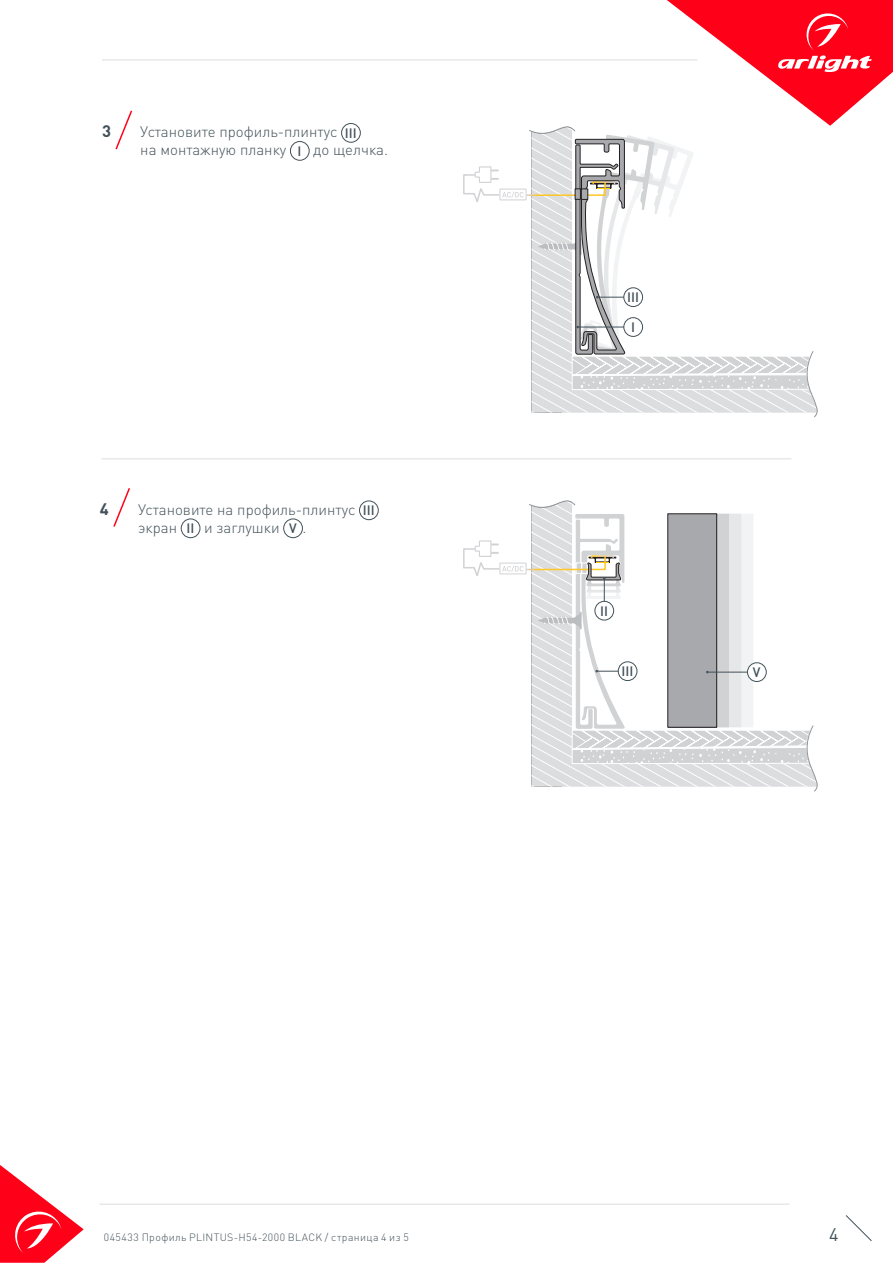
<style>
.page{position:relative;width:893px;height:1263px;background:#fff}
.page>*{position:absolute;margin:0;border:0;box-sizing:border-box;transform-origin:0 0}
.t1{font:18px "DIN Pro";color:#425159}
.t2{font:700 16.5px "DIN Pro";color:#425159}
.t3{font:300 15px "DIN Pro";color:#425159}
.t4{font:500 13.5px "DIN Pro";color:#425159}
.t5{font:300 10.5px "DIN Pro";letter-spacing:.04em;color:#425159}
</style>
<div class="page">
<svg style="left:0;top:1165px;width:84px;height:98px"></svg>
<svg style="left:845px;top:1215px;width:27px;height:26px"></svg>
<hr style="left:102px;top:60px;width:595px;height:1px;background:#dcdddf">
<hr style="left:99px;top:1204px;width:690px;height:1px;background:#dcdddf">
<div style="left:359px;top:501px;width:19px;height:19px;border:1px solid #425159;border-radius:50%"></div>
<div style="left:181px;top:519px;width:19px;height:19px;border:1px solid #425159;border-radius:50%"></div>
<div style="left:283px;top:519px;width:20px;height:19px;border:1px solid #425159;border-radius:50%"></div>
<svg style="left:113px;top:488px;width:17px;height:39px"></svg>
<div style="left:341px;top:123px;width:19px;height:19px;border:1px solid #425159;border-radius:50%"></div>
<div style="left:290px;top:141px;width:19px;height:19px;border:1px solid #425159;border-radius:50%"></div>
<svg style="left:115px;top:110px;width:18px;height:40px"></svg>
<hr style="left:102px;top:458px;width:689px;height:1px;background:#dcdddf">
<svg style="left:462px;top:0;width:431px;height:417px"></svg>
<svg style="left:463px;top:500px;width:355px;height:292px"></svg>
<p class="t2" style="left:102px;top:120px;width:10px">3</p>
<p class="t3" style="left:140px;top:122px;width:199px">Установите профиль-плинтус</p>
<p class="t4" style="left:345px;top:124px;width:13px">III</p>
<p class="t3" style="left:140px;top:140px;width:148px">на монтажную планку</p>
<p class="t4" style="left:298px;top:142px;width:5px">I</p>
<p class="t3" style="left:313px;top:140px;width:76px">до щелчка.</p>
<p class="t2" style="left:100px;top:498px;width:10px">4</p>
<p class="t3" style="left:138px;top:499px;width:219px">Установите на профиль-плинтус</p>
<p class="t4" style="left:363px;top:501px;width:13px">III</p>
<p class="t3" style="left:138px;top:517px;width:41px">экран</p>
<p class="t4" style="left:186px;top:519px;width:9px">II</p>
<p class="t3" style="left:204px;top:517px;width:77px">и заглушки</p>
<p class="t4" style="left:289px;top:519px;width:9px">V</p>
<p class="t3" style="left:303px;top:517px;width:5px">.</p>
<p class="t4" style="left:627px;top:288px;width:13px">III</p>
<p class="t4" style="left:631px;top:318px;width:5px">I</p>
<p class="t4" style="left:600px;top:602px;width:9px">II</p>
<p class="t4" style="left:621px;top:662px;width:13px">III</p>
<p class="t4" style="left:753px;top:663px;width:9px">V</p>
<p class="t5" style="left:104px;top:1230px;width:307px">045433 Профиль PLINTUS-H54-2000 BLACK / страница 4 из 5</p>
<p class="t1" style="left:829px;top:1222px;width:11px">4</p>
</div>
